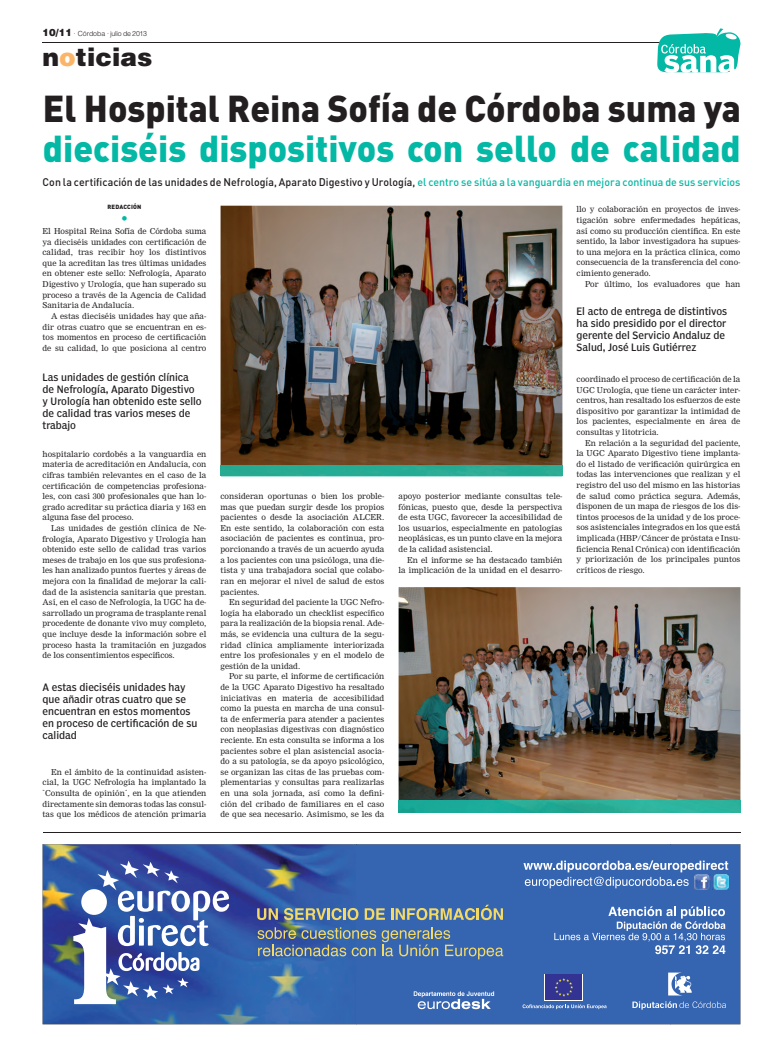
<style>
.page{position:relative;width:783px;height:1049px;background:#fff}
.page>*{position:absolute;margin:0;border:0;box-sizing:border-box;transform-origin:0 0}
.t1{font:900 37px "DIN";color:#03b8a4;scale:.96 1}
.t2{font:900 37px "DIN";color:#231f20;scale:.96 1}
.t3{font:900 25px "Helvetica";color:#231f20}
.t4{font:14px "DIN";color:#03b8a4}
.t5{font:500 11px "DIN";color:#231f20;scale:.96 1}
.t6{font:condensed 10px/12px "Poynter Agate One";color:#231f20}
.t7{font:8px/10.6px "Nimrod";color:#231f20;text-align:justify}
.t8{font:300 7px "Helvetica";letter-spacing:-.025em;color:#231f20}
.t9{font:900 6px "DIN";letter-spacing:.025em;color:#231f20}
.s1{font-weight:900;font-size:10px}
.s2{color:#fbb568}
.s3{color:#03b8a4}
</style>
<div class="page">
<hr style="left:43px;top:42px;width:644px;height:1px;background:#231f20">
<svg style="left:657px;top:28px;width:83px;height:45px"></svg>
<hr style="left:43px;top:833px;width:697px;height:1px;background:#231f20">
<svg style="left:43px;top:844px;width:697px;height:180px;background:#4a6eae"></svg>
<img style="left:220px;top:206px;width:342px;height:259px">
<svg style="left:220px;top:475px;width:342px;height:1px"></svg>
<img style="left:220px;top:465px;width:342px;height:10px">
<img style="left:398px;top:587px;width:342px;height:214px">
<img style="left:398px;top:801px;width:342px;height:11px">
<p class="t8" style="left:43px;top:31px;width:106px"><span class="s1">10/11</span> · Córdoba · julio de 2013</p>
<h2 class="t3" style="left:43px;top:48px;width:111px">n<span class="s2">o</span>ticias</h2>
<h1 class="t2" style="left:43px;top:96px;width:728px">El Hospital Reina Sofía de Córdoba suma ya</h1>
<h1 class="t1" style="left:43px;top:136px;width:728px">dieciséis dispositivos con sello de calidad</h1>
<p class="t9" style="left:107px;top:205px;width:35px">REDACCIÓN</p>
<h3 class="t4" style="left:121px;top:213px;width:9px">•</h3>
<p class="t7" style="left:43px;top:226px;width:165px">El Hospital Reina Sofía de Córdoba suma ya dieciséis unidades con certificación de calidad, tras recibir hoy los distintivos que la acreditan las tres últimas unidades en obtener este sello: Nefrología, Aparato Digestivo y Urología, que han superado su proceso a través de la Agencia de Calidad Sanitaria de Andalucía.</p>
<p class="t7" style="left:43px;top:311px;width:165px;text-indent:9px">A estas dieciséis unidades hay que aña&shy;dir otras cuatro que se encuentran en es&shy;tos momentos en proceso de certificación de su calidad, lo que posiciona al centro</p>
<h3 class="t5" style="left:43px;top:178px;width:728px">Con la certificación de las unidades de Nefrología, Aparato Digestivo y Urología, <span class="s3">el centro se sitúa a la vanguardia en mejora continua de sus servicios</span></h3>
<p class="t7" style="left:576px;top:205px;width:165px">llo y colaboración en proyectos de inves&shy;tigación sobre enfermedades hepáticas, así como su producción científica. En este sentido, la labor investigadora ha supues&shy;to una mejora en la práctica clínica, como consecuencia de la transferencia del cono&shy;cimiento generado.</p>
<p class="t7" style="left:585px;top:279px;width:157px">Por último, los evaluadores que han</p>
<p class="t6" style="left:576px;top:306px;width:152px">El acto de entrega de distintivos ha sido presidido por el director gerente del Servicio Andaluz de<br>Salud, José Luis Gutiérrez</p>
<p class="t6" style="left:43px;top:372px;width:161px">Las unidades de gestión clínica de Nefrología, Aparato Digestivo y Urología han obtenido este sello de calidad tras varios meses de trabajo</p>
<p class="t7" style="left:43px;top:449px;width:165px">hospitalario cordobés a la vanguardia en materia de acreditación en Andalucía, con cifras también relevantes en el caso de la certificación de competencias profesiona&shy;les, con casi 300 profesionales que han lo&shy;grado acreditar su práctica diaria y 163 en alguna fase del proceso.</p>
<p class="t7" style="left:43px;top:523px;width:165px;text-indent:9px">Las unidades de gestión clínica de Ne&shy;frología, Aparato Digestivo y Urología han obtenido este sello de calidad tras varios meses de trabajo en los que sus profesiona&shy;les han analizado puntos fuertes y áreas de mejora con la finalidad de mejorar la cali&shy;dad de la asistencia sanitaria que prestan.<br>Así, en el caso de Nefrología, la UGC ha de&shy;sarrollado un programa de trasplante renal procedente de donante vivo muy completo, que incluye desde la información sobre el proceso hasta la tramitación en juzgados de los consentimientos específicos.</p>
<p class="t6" style="left:43px;top:682px;width:156px">A estas dieciséis unidades hay que añadir otras cuatro que se encuentran en estos momentos en proceso de certificación de su calidad</p>
<p class="t7" style="left:43px;top:767px;width:165px;text-indent:9px">En el ámbito de la continuidad asisten&shy;cial, la UGC Nefrología ha implantado la `Consulta de opinión´, en la que atienden directamente sin demoras todas las consul&shy;tas que los médicos de atención primaria</p>
<p class="t7" style="left:220px;top:491px;width:165px">consideran oportunas o bien los proble&shy;mas que puedan surgir desde los propios pacientes o desde la asociación ALCER.<br>En este sentido, la colaboración con esta asociación de pacientes es continua, pro&shy;porcionando a través de un acuerdo ayuda a los pacientes con una psicóloga, una die&shy;tista y una trabajadora social que colabo&shy;ran en mejorar el nivel de salud de estos pacientes.</p>
<p class="t7" style="left:220px;top:597px;width:165px;text-indent:9px">En seguridad del paciente la UGC Nefro&shy;logía ha elaborado un checklist específico para la realización de la biopsia renal. Ade&shy;más, se evidencia una cultura de la segu&shy;ridad clínica ampliamente interiorizada entre los profesionales y en el modelo de gestión de la unidad.</p>
<p class="t7" style="left:220px;top:672px;width:165px;text-indent:9px">Por su parte, el informe de certificación de la UGC Aparato Digestivo ha resaltado iniciativas en materia de accesibilidad como la puesta en marcha de una consul&shy;ta de enfermería para atender a pacientes con neoplasias digestivas con diagnóstico reciente. En esta consulta se informa a los pacientes sobre el plan asistencial asocia&shy;do a su patología, se da apoyo psicológico, se organizan las citas de las pruebas com&shy;plementarias y consultas para realizarlas en una sola jornada, así como la defini&shy;ción del cribado de familiares en el caso de que sea necesario. Asimismo, se les da</p>
<p class="t7" style="left:398px;top:491px;width:165px">apoyo posterior mediante consultas tele&shy;fónicas, puesto que, desde la perspectiva de esta UGC, favorecer la accesibilidad de los usuarios, especialmente en patologías neoplásicas, es un punto clave en la mejora de la calidad asistencial.</p>
<p class="t7" style="left:398px;top:555px;width:165px;text-align:right">En el informe se ha destacado también la implicación de la unidad en el desarro-</p>
<p class="t7" style="left:576px;top:374px;width:165px">coordinado el proceso de certificación de la UGC Urología, que tiene un carácter inter&shy;centros, han resaltado los esfuerzos de este dispositivo por garantizar la intimidad de los pacientes, especialmente en área de consultas y litotricia.</p>
<p class="t7" style="left:576px;top:438px;width:165px;text-indent:9px">En relación a la seguridad del paciente, la UGC Aparato Digestivo tiene implanta&shy;do el listado de verificación quirúrgica en todas las intervenciones que realizan y el registro del uso del mismo en las historias de salud como práctica segura. Además, disponen de un mapa de riesgos de los dis&shy;tintos procesos de la unidad y de los proce&shy;sos asistenciales integrados en los que está implicada (HBP/Cáncer de próstata e Insu&shy;ficiencia Renal Crónica) con identificación y priorización de los principales puntos críticos de riesgo.</p>
</div>
